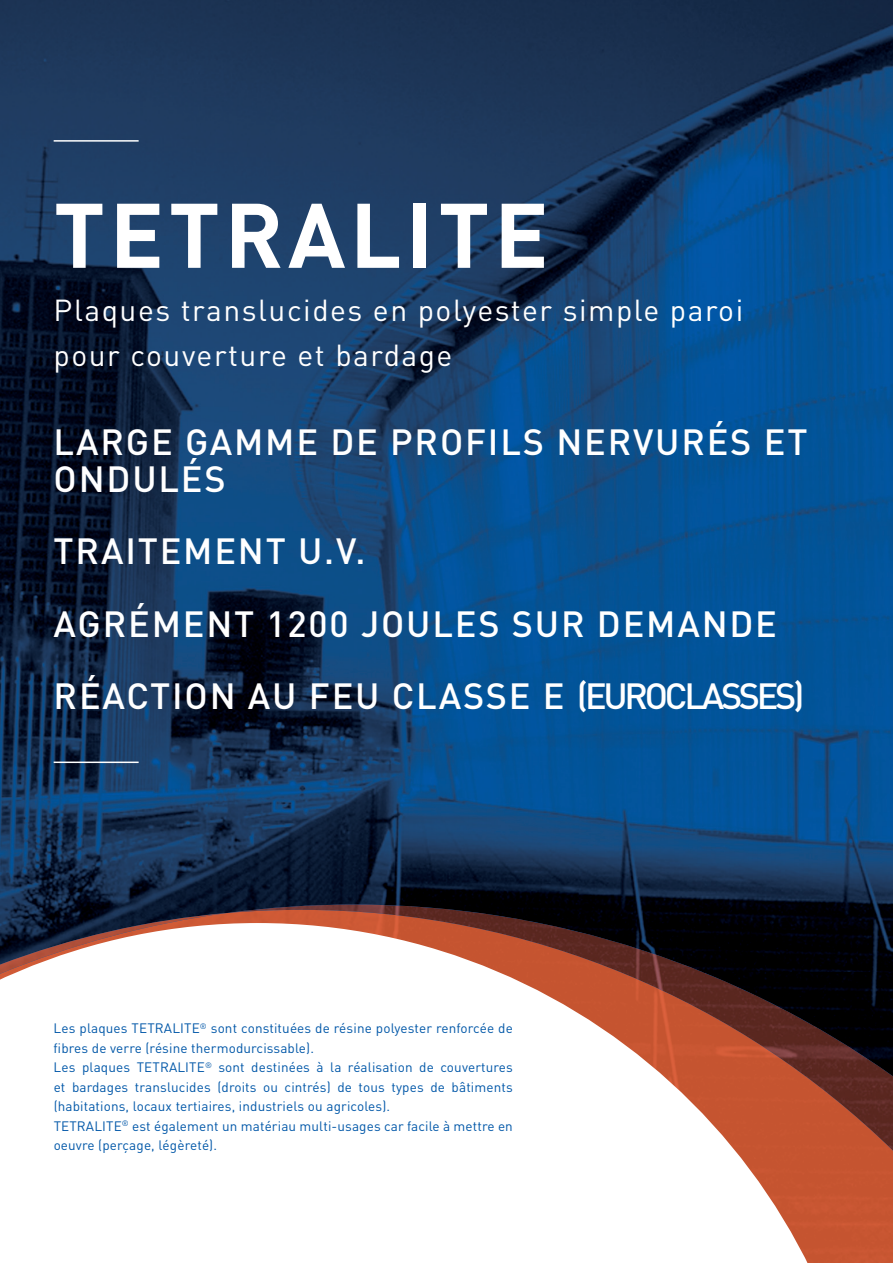
<style>
.page{position:relative;width:893px;height:1263px;background:#fff}
.page>*{position:absolute;margin:0;border:0;box-sizing:border-box;transform-origin:0 0}
.t1{font:700 90px "DIN";letter-spacing:.05em;color:#fff}
.t2{font:500 36px/72px "DIN";letter-spacing:.05em;color:#fff}
.t3{font:30px/45px "DIN";letter-spacing:.05em;color:#fff}
.t4{font:13.5px/19.5px "DIN";letter-spacing:.01em;color:#0157a8}
</style>
<div class="page">
<img style="left:0;top:0;width:577px;height:909px">
<img style="left:577px;top:0;width:315px;height:904px">
<img style="left:228px;top:904px;width:664px;height:5px">
<img style="left:0;top:909px;width:892px;height:353px">
<svg style="left:0;top:922px;width:871px;height:340px"></svg>
<hr style="left:54px;top:761px;width:85px;height:1px;background:#fff">
<hr style="left:54px;top:140px;width:85px;height:2px;background:#fff">
<h1 class="t1" style="left:54px;top:184px;width:496px">TETRALITE</h1>
<h3 class="t3" style="left:54px;top:288px;width:690px">Plaques translucides en polyester simple paroi pour couverture et bardage</h3>
<h2 class="t2" style="left:54px;top:425px;width:755px;line-height:37.5px">LARGE GAMME DE PROFILS NERVURÉS ET<br>ONDULÉS</h2>
<h2 class="t2" style="left:54px;top:517px;width:752px">TRAITEMENT U.V.<br>AGRÉMENT 1200 JOULES SUR DEMANDE<br>RÉACTION AU FEU CLASSE E (EUROCLASSES)</h2>
<p class="t4" style="left:54px;top:1018px;width:460px">Les plaques TETRALITE<sup>®</sup> sont constituées de résine polyester renforcée de fibres de verre (résine thermodurcissable).<br>Les plaques TETRALITE<sup>®</sup> sont destinées à la réalisation de couvertures et bardages translucides (droits ou cintrés) de tous types de bâtiments (habitations, locaux tertiaires, industriels ou agricoles).<br>TETRALITE<sup>®</sup> est également un matériau multi-usages car facile à mettre en oeuvre (perçage, légèreté).</p>
</div>
